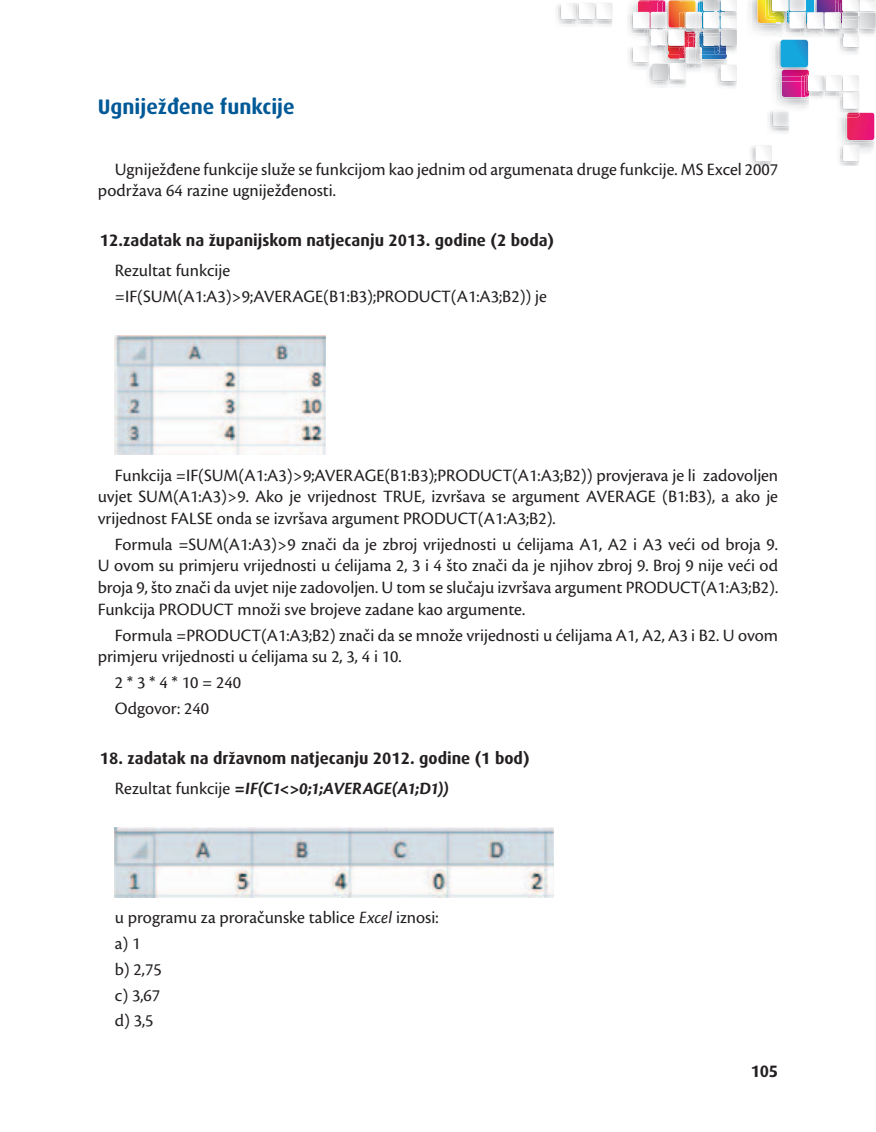
<style>
.page{position:relative;width:876px;height:1132px;background:#fff}
.page>*{position:absolute;margin:0;border:0;box-sizing:border-box;transform-origin:0 0}
.t1{font:700 21px "Dax SK";color:#005997}
.t2{font:18px/21.6px "Cronos Pro";color:#231f20}
.t3{font:italic 700 18px "Cronos Pro";letter-spacing:-.025em;color:#231f20}
.t4{font:700 16.5px "Dax SK";color:#231f20}
.s1{font-weight:400;font-style:normal}
.s2{font-style:italic}
</style>
<div class="page">
<img style="left:749px;top:0;width:2px;height:18px">
<img style="left:752px;top:162px;width:19px;height:4px">
<img style="left:754px;top:162px;width:17px;height:1px">
<img style="left:840px;top:162px;width:19px;height:4px">
<img style="left:558px;top:5px;width:3px;height:19px">
<img style="left:560px;top:4px;width:1px;height:16px">
<svg style="left:561px;top:3px;width:52px;height:24px"></svg>
<svg style="left:751px;top:0;width:125px;height:162px"></svg>
<svg style="left:628px;top:0;width:109px;height:88px"></svg>
<img style="left:115px;top:335px;width:210px;height:119px">
<img style="left:115px;top:827px;width:439px;height:69px">
<p class="t1" style="left:98px;top:98px;width:198px">Ugniježđene funkcije</p>
<p class="t2" style="left:98px;top:159px;width:682px;text-indent:17px">Ugniježđene funkcije služe se funkcijom kao jednim od argumenata druge funkcije. MS Excel 2007 podržava 64 razine ugniježđenosti.</p>
<p class="t4" style="left:100px;top:233px;width:456px">12.zadatak na županijskom natjecanju 2013. godine (2 boda)</p>
<p class="t2" style="left:115px;top:259px;width:434px;line-height:25.8px">Rezultat funkcije =IF(SUM(A1:A3)&gt;9;AVERAGE(B1:B3);PRODUCT(A1:A3;B2)) je</p>
<p class="t2" style="left:98px;top:465px;width:682px;text-align:justify;text-indent:17px">Funkcija =IF(SUM(A1:A3)&gt;9;AVERAGE(B1:B3);PRODUCT(A1:A3;B2)) provjerava je li zadovoljen uvjet SUM(A1:A3)&gt;9. Ako je vrijednost TRUE, izvršava se argument AVERAGE (B1:B3), a ako je vrijednost FALSE onda se izvršava argument PRODUCT(A1:A3;B2).</p>
<p class="t2" style="left:98px;top:534px;width:682px;text-align:justify;text-indent:17px">Formula =SUM(A1:A3)&gt;9 znači da je zbroj vrijednosti u ćelijama A1, A2 i A3 veći od broja 9.<br>U ovom su primjeru vrijednosti u ćelijama 2, 3 i 4 što znači da je njihov zbroj 9. Broj 9 nije veći od broja 9, što znači da uvjet nije zadovoljen. U tom se slučaju izvršava argument PRODUCT(A1:A3;B2).<br>Funkcija PRODUCT množi sve brojeve zadane kao argumente.</p>
<p class="t2" style="left:98px;top:625px;width:682px;text-indent:17px">Formula =PRODUCT(A1:A3;B2) znači da se množe vrijednosti u ćelijama A1, A2, A3 i B2. U ovom primjeru vrijednosti u ćelijama su 2, 3, 4 i 10.</p>
<p class="t2" style="left:115px;top:670px;width:128px;line-height:25.8px">2 * 3 * 4 * 10 = 240<br>Odgovor: 240</p>
<p class="t4" style="left:100px;top:750px;width:431px">18. zadatak na državnom natjecanju 2012. godine (1 bod)</p>
<p class="t3" style="left:115px;top:781px;width:336px"><span class="s1">Rezultat funkcije</span> =IF(C1&lt;&gt;0;1;AVERAGE(A1;D1))</p>
<p class="t2" style="left:115px;top:905px;width:325px;line-height:25.8px">u programu za proračunske tablice <span class="s2">Excel</span> iznosi: a) 1<br>b) 2,75<br>c) 3,67<br>d) 3,5</p>
<p class="t4" style="left:751px;top:1063px;width:29px">105</p>
</div>
